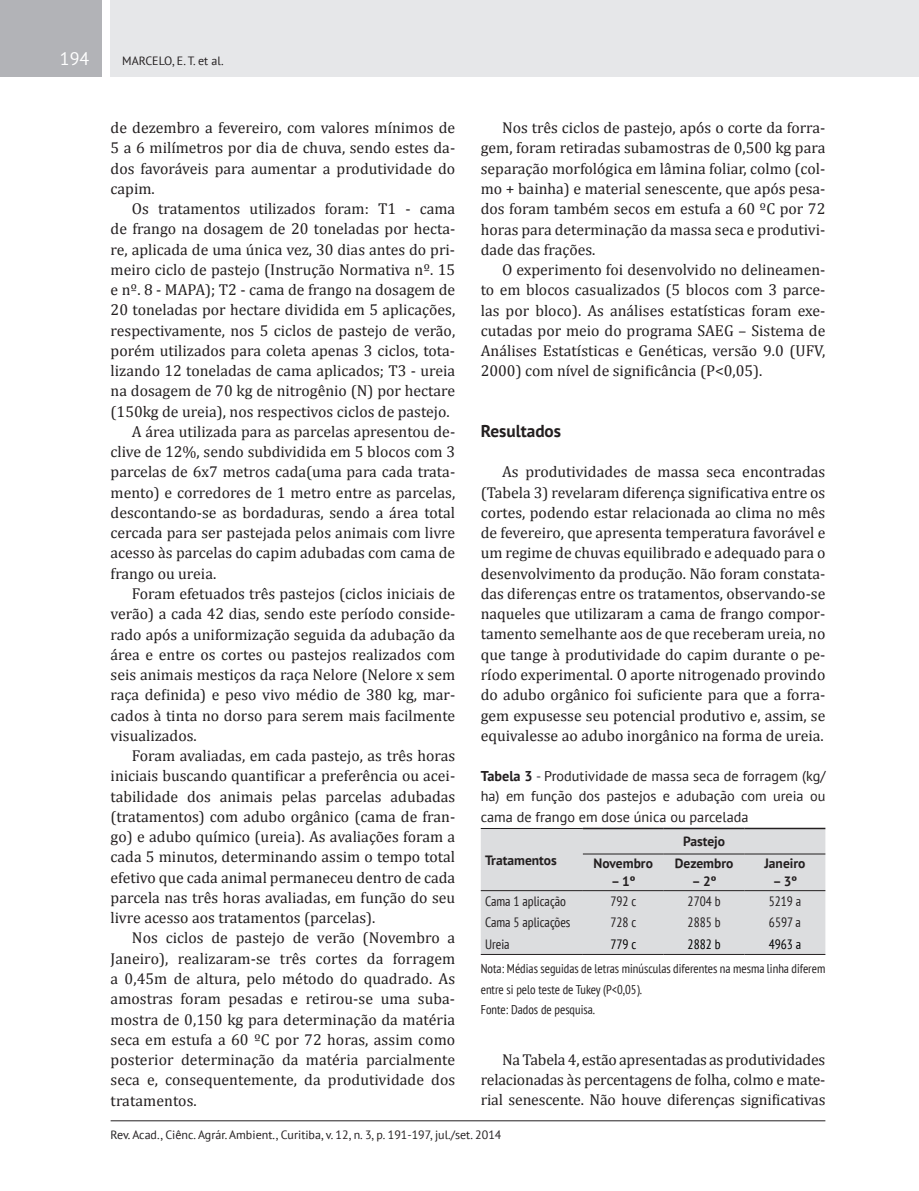
<style>
.page{position:relative;width:919px;height:1191px;background:#fff}
.page>*{position:absolute;margin:0;border:0;box-sizing:border-box;transform-origin:0 0}
.t1{font:18px "PT Sans";color:#fff}
.t2{font:700 17.25px "PT Sans";color:#231f20}
.t3{font:15.75px/20.2px "Cambria";color:#231f20;text-align:justify}
.t4{font:14.25px/20.2px "PT Sans";color:#231f20;text-align:justify}
.t5{font:condensed 13.5px "PT Sans";color:#231f20}
.t6{font:700 13.5px "PT Sans";color:#231f20}
.t7{font:condensed 13.5px "PT Sans";color:#000}
.t8{font:condensed 12.75px/20.2px "PT Sans";color:#231f20}
.t9{font:12px "PT Sans";color:#231f20}
.s1{font-weight:700}
</style>
<div class="page">
<div style="left:111px;top:0;width:807px;height:77px;background:#e6e7e9"></div>
<div style="left:0;top:0;width:102px;height:77px;background:#b2b3b7"></div>
<hr style="left:111px;top:1120px;width:714px;height:1px;background:#231f20">
<div style="left:480px;top:829px;width:345px;height:125px;background:#dcdddf"></div>
<hr style="left:583px;top:853px;width:80px;height:1px;background:#231f20">
<hr style="left:663px;top:853px;width:81px;height:1px;background:#231f20">
<hr style="left:744px;top:853px;width:81px;height:1px;background:#231f20">
<hr style="left:480px;top:954px;width:103px;height:1px;background:#231f20">
<hr style="left:583px;top:954px;width:80px;height:1px;background:#231f20">
<hr style="left:663px;top:954px;width:81px;height:1px;background:#231f20">
<hr style="left:744px;top:954px;width:81px;height:1px;background:#231f20">
<hr style="left:480px;top:828px;width:103px;height:1px;background:#231f20">
<hr style="left:583px;top:827px;width:80px;height:2px;background:#231f20">
<hr style="left:663px;top:827px;width:81px;height:2px;background:#231f20">
<hr style="left:744px;top:827px;width:81px;height:2px;background:#231f20">
<hr style="left:480px;top:890px;width:103px;height:1px;background:#231f20">
<hr style="left:583px;top:890px;width:80px;height:1px;background:#231f20">
<hr style="left:663px;top:890px;width:81px;height:1px;background:#231f20">
<hr style="left:744px;top:890px;width:81px;height:1px;background:#231f20">
<p class="t1" style="left:60px;top:47px;width:31px">194</p>
<p class="t9" style="left:122px;top:53px;width:103px">MARCELO, E. T. et al.</p>
<p class="t3" style="left:111px;top:117px;width:346px">de dezembro a fevereiro, com valores mínimos de 5 a 6 milímetros por dia de chuva, sendo estes da&shy;dos favoráveis para aumentar a produtividade do capim.</p>
<p class="t3" style="left:132px;top:198px;width:325px">Os tratamentos utilizados foram: T1 - cama</p>
<p class="t3" style="left:111px;top:219px;width:346px">de frango na dosagem de 20 toneladas por hecta-</p>
<p class="t3" style="left:111px;top:239px;width:346px">re, aplicada de uma única vez, 30 dias antes do pri-</p>
<p class="t3" style="left:111px;top:259px;width:346px">meiro ciclo de pastejo (Instrução Normativa nº. 15</p>
<p class="t3" style="left:111px;top:279px;width:346px">e nº. 8 - MAPA); T2 - cama de frango na dosagem de</p>
<p class="t3" style="left:111px;top:300px;width:346px">20 toneladas por hectare dividida em 5 aplicações,</p>
<p class="t3" style="left:111px;top:320px;width:346px">respectivamente, nos 5 ciclos de pastejo de verão,</p>
<p class="t3" style="left:111px;top:340px;width:346px">porém utilizados para coleta apenas 3 ciclos, tota-</p>
<p class="t3" style="left:111px;top:360px;width:346px">lizando 12 toneladas de cama aplicados; T3 - ureia</p>
<p class="t3" style="left:111px;top:381px;width:346px">na dosagem de 70 kg de nitrogênio (N) por hectare</p>
<p class="t3" style="left:111px;top:401px;width:340px">(150kg de ureia), nos respectivos ciclos de pastejo.</p>
<p class="t3" style="left:132px;top:421px;width:325px">A área utilizada para as parcelas apresentou de-</p>
<p class="t3" style="left:111px;top:441px;width:346px">clive de 12%, sendo subdividida em 5 blocos com 3</p>
<p class="t3" style="left:111px;top:462px;width:346px">parcelas de 6x7 metros cada(uma para cada trata-</p>
<p class="t3" style="left:111px;top:482px;width:346px">mento) e corredores de 1 metro entre as parcelas,</p>
<p class="t3" style="left:111px;top:502px;width:346px">descontando-se as bordaduras, sendo a área total</p>
<p class="t3" style="left:111px;top:522px;width:346px">cercada para ser pastejada pelos animais com livre</p>
<p class="t3" style="left:111px;top:543px;width:346px">acesso às parcelas do capim adubadas com cama de</p>
<p class="t3" style="left:111px;top:563px;width:107px">frango ou ureia.</p>
<p class="t3" style="left:132px;top:583px;width:325px">Foram efetuados três pastejos (ciclos iniciais de</p>
<p class="t3" style="left:111px;top:603px;width:346px">verão) a cada 42 dias, sendo este período conside-</p>
<p class="t3" style="left:111px;top:624px;width:346px">rado após a uniformização seguida da adubação da</p>
<p class="t3" style="left:111px;top:644px;width:346px">área e entre os cortes ou pastejos realizados com</p>
<p class="t3" style="left:111px;top:664px;width:346px">seis animais mestiços da raça Nelore (Nelore x sem</p>
<p class="t3" style="left:111px;top:684px;width:346px">raça definida) e peso vivo médio de 380 kg, mar-</p>
<p class="t3" style="left:111px;top:705px;width:346px">cados à tinta no dorso para serem mais facilmente</p>
<p class="t3" style="left:111px;top:725px;width:88px">visualizados.</p>
<p class="t3" style="left:132px;top:745px;width:325px">Foram avaliadas, em cada pastejo, as três horas</p>
<p class="t3" style="left:111px;top:766px;width:346px">iniciais buscando quantificar a preferência ou acei-</p>
<p class="t3" style="left:111px;top:786px;width:346px">tabilidade dos animais pelas parcelas adubadas</p>
<p class="t3" style="left:111px;top:806px;width:346px">(tratamentos) com adubo orgânico (cama de fran-</p>
<p class="t3" style="left:111px;top:826px;width:346px">go) e adubo químico (ureia). As avaliações foram a</p>
<p class="t3" style="left:111px;top:847px;width:346px">cada 5 minutos, determinando assim o tempo total</p>
<p class="t3" style="left:111px;top:867px;width:346px">efetivo que cada animal permaneceu dentro de cada</p>
<p class="t3" style="left:111px;top:887px;width:346px">parcela nas três horas avaliadas, em função do seu</p>
<p class="t3" style="left:111px;top:907px;width:266px">livre acesso aos tratamentos (parcelas).</p>
<p class="t3" style="left:132px;top:928px;width:325px">Nos ciclos de pastejo de verão (Novembro a</p>
<p class="t3" style="left:111px;top:948px;width:346px">Janeiro), realizaram-se três cortes da forragem</p>
<p class="t3" style="left:111px;top:968px;width:346px">a 0,45m de altura, pelo método do quadrado. As</p>
<p class="t3" style="left:111px;top:988px;width:346px">amostras foram pesadas e retirou-se uma suba-</p>
<p class="t3" style="left:111px;top:1009px;width:346px">mostra de 0,150 kg para determinação da matéria</p>
<p class="t3" style="left:111px;top:1029px;width:346px">seca em estufa a 60 ºC por 72 horas, assim como</p>
<p class="t3" style="left:111px;top:1049px;width:346px">posterior determinação da matéria parcialmente</p>
<p class="t3" style="left:111px;top:1069px;width:346px">seca e, consequentemente, da produtividade dos</p>
<p class="t3" style="left:111px;top:1090px;width:88px">tratamentos.</p>
<p class="t3" style="left:480px;top:118px;width:346px;text-indent:21px">Nos três ciclos de pastejo, após o corte da forra&shy;gem, foram retiradas subamostras de 0,500 kg para separação morfológica em lâmina foliar, colmo (col&shy;mo + bainha) e material senescente, que após pesa&shy;dos foram também secos em estufa a 60 ºC por 72 horas para determinação da massa seca e produtivi&shy;dade das frações.</p>
<p class="t3" style="left:480px;top:259px;width:346px;text-indent:21px">O experimento foi desenvolvido no delineamen&shy;to em blocos casualizados (5 blocos com 3 parce&shy;las por bloco). As análises estatísticas foram exe&shy;cutadas por meio do programa SAEG – Sistema de Análises Estatísticas e Genéticas, versão 9.0 (UFV, 2000) com nível de significância (P&lt;0,05).</p>
<p class="t2" style="left:480px;top:419px;width:82px">Resultados</p>
<p class="t3" style="left:480px;top:462px;width:346px;text-indent:21px">As produtividades de massa seca encontradas (Tabela 3) revelaram diferença significativa entre os cortes, podendo estar relacionada ao clima no mês de fevereiro, que apresenta temperatura favorável e um regime de chuvas equilibrado e adequado para o desenvolvimento da produção. Não foram constata&shy;das diferenças entre os tratamentos, observando-se naqueles que utilizaram a cama de frango compor&shy;tamento semelhante aos de que receberam ureia, no que tange à produtividade do capim durante o pe&shy;ríodo experimental. O aporte nitrogenado provindo do adubo orgânico foi suficiente para que a forra&shy;gem expusesse seu potencial produtivo e, assim, se equivalesse ao adubo inorgânico na forma de ureia.</p>
<p class="t4" style="left:480px;top:765px;width:346px"><span class="s1">Tabela 3</span> - Produtividade de massa seca de forragem (kg/ ha) em função dos pastejos e adubação com ureia ou cama de frango em dose única ou parcelada</p>
<p class="t6" style="left:485px;top:851px;width:73px">Tratamentos</p>
<p class="t6" style="left:683px;top:832px;width:44px">Pastejo</p>
<p class="t6" style="left:764px;top:854px;width:43px">Janeiro</p>
<p class="t6" style="left:772px;top:872px;width:26px">– 3º</p>
<p class="t6" style="left:674px;top:854px;width:60px">Dezembro</p>
<p class="t6" style="left:691px;top:872px;width:26px">– 2º</p>
<p class="t6" style="left:593px;top:854px;width:61px">Novembro</p>
<p class="t6" style="left:611px;top:872px;width:26px">– 1º</p>
<p class="t5" style="left:485px;top:892px;width:82px">Cama 1 aplicação</p>
<p class="t5" style="left:610px;top:892px;width:27px">792 c</p>
<p class="t5" style="left:687px;top:892px;width:35px">2704 b</p>
<p class="t5" style="left:768px;top:892px;width:34px">5219 a</p>
<p class="t5" style="left:485px;top:914px;width:87px">Cama 5 aplicações</p>
<p class="t5" style="left:610px;top:914px;width:27px">728 c</p>
<p class="t5" style="left:687px;top:914px;width:35px">2885 b</p>
<p class="t5" style="left:768px;top:914px;width:33px">6597 a</p>
<p class="t5" style="left:485px;top:935px;width:26px">Ureia</p>
<p class="t7" style="left:610px;top:935px;width:27px">779 c</p>
<p class="t7" style="left:687px;top:935px;width:35px">2882 b</p>
<p class="t7" style="left:768px;top:935px;width:34px">4963 a</p>
<p class="t8" style="left:480px;top:958px;width:346px">Nota: Médias seguidas de letras minúsculas diferentes na mesma linha diferem entre si pelo teste de Tukey (P&lt;0,05).<br>Fonte: Dados de pesquisa.</p>
<p class="t3" style="left:480px;top:1049px;width:346px;text-indent:21px">Na Tabela 4, estão apresentadas as produtividades relacionadas às percentagens de folha, colmo e mate&shy;rial senescente. Não houve diferenças significativas</p>
<p class="t9" style="left:111px;top:1126px;width:392px">Rev. Acad., Ciênc. Agrár. Ambient., Curitiba, v. 12, n. 3, p. 191-197, jul./set. 2014</p>
</div>
